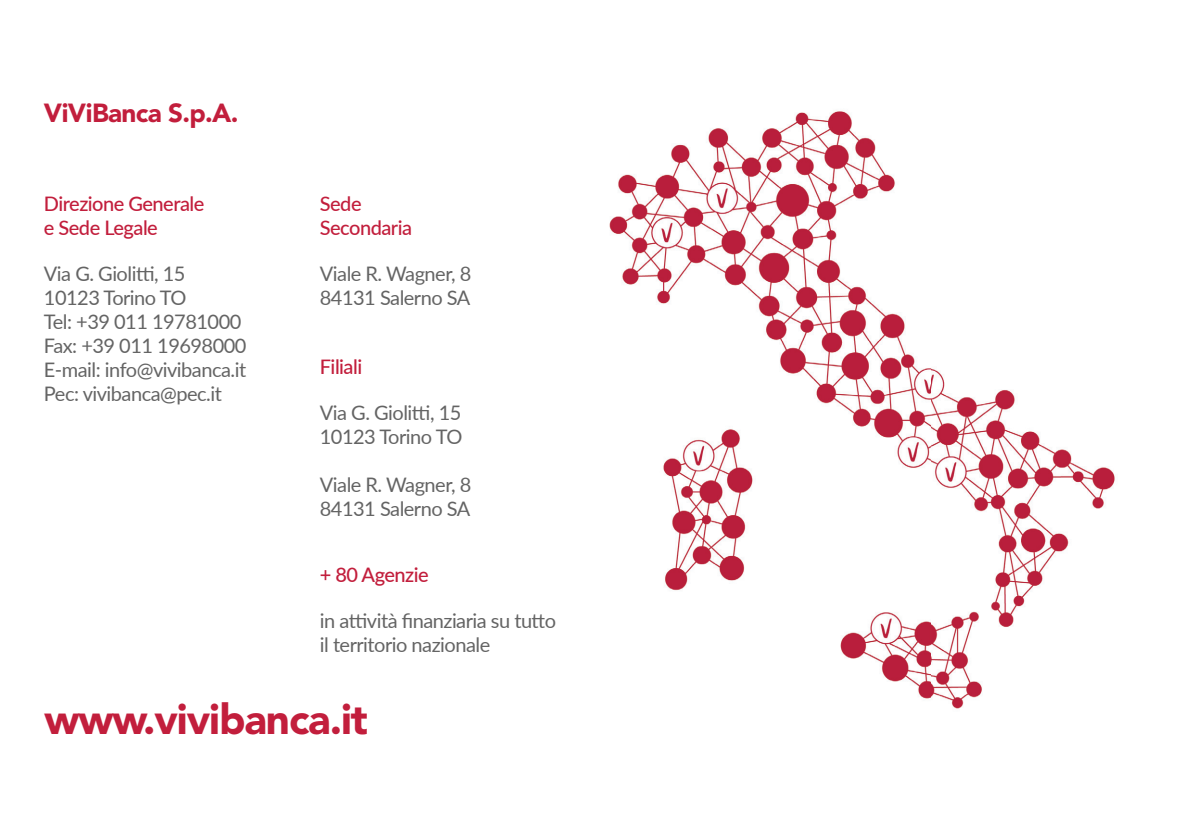
<style>
.page{position:relative;width:1191px;height:840px;background:#fff}
.page>*{position:absolute;margin:0;border:0;box-sizing:border-box;transform-origin:0 0}
.t1{font:900 42px "Avenir LT Std";letter-spacing:-.025em;color:#c21e3c}
.t2{font:900 26px "Avenir LT Std";letter-spacing:-.025em;color:#c21e3c}
.t3{font:20px/24px "Lato";letter-spacing:-.025em;color:#646464}
.t4{font:500 20px/24px "Lato";letter-spacing:-.025em;color:#c21e3c}
</style>
<div class="page">
<img style="left:609px;top:111px;width:506px;height:598px">
<h2 class="t2" style="left:44px;top:97px;width:196px">ViViBanca S.p.A.</h2>
<p class="t4" style="left:44px;top:190px;width:162px">Direzione Generale e Sede Legale</p>
<p class="t4" style="left:320px;top:190px;width:94px">Sede<br>Secondaria</p>
<p class="t3" style="left:44px;top:261px;width:204px">Via G. Giolitti, 15<br>10123 Torino TO<br>Tel: +39 011 19781000<br>Fax: +39 011 19698000<br>E-mail: info@vivibanca.it<br>Pec: vivibanca@pec.it</p>
<p class="t3" style="left:320px;top:261px;width:153px">Viale R. Wagner, 8<br>84131 Salerno SA</p>
<p class="t3" style="left:320px;top:399px;width:144px">Via G. Giolitti, 15<br>10123 Torino TO</p>
<p class="t3" style="left:320px;top:471px;width:153px">Viale R. Wagner, 8<br>84131 Salerno SA</p>
<p class="t4" style="left:320px;top:353px;width:44px">Filiali</p>
<p class="t4" style="left:320px;top:561px;width:110px">+ 80 Agenzie</p>
<p class="t3" style="left:320px;top:607px;width:238px">in attività finanziaria su tutto il territorio nazionale</p>
<h1 class="t1" style="left:45px;top:693px;width:325px">www.vivibanca.it</h1>
</div>
